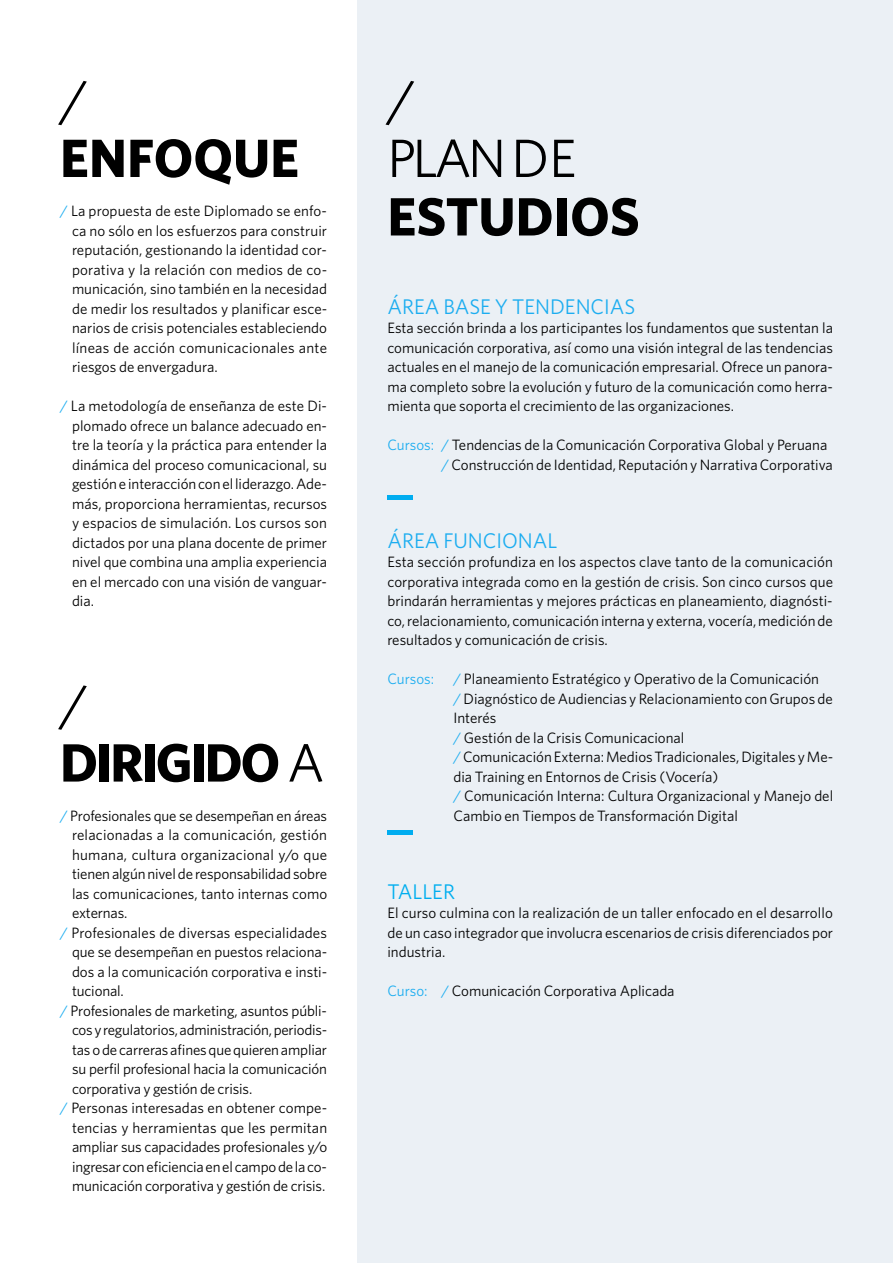
<style>
.page{position:relative;width:893px;height:1263px;background:#fff}
.page>*{position:absolute;margin:0;border:0;box-sizing:border-box;transform-origin:0 0}
.t1{font:700 54px "Whitney";color:#000}
.t2{font:700 54px/58.5px "Whitney";letter-spacing:-.04em;color:#000}
.t3{font:54px/58.5px "Whitney";letter-spacing:-.065em;color:#000}
.t4{font:21.15px "Whitney";color:#1cadf0}
.t5{font:21.15px "Whitney";color:#00aeef}
.t6{font:15px/19.5px "Whitney";color:#000;text-align:justify}
.t7{font:15px "Whitney";color:#1cadf0}
.s1{color:#1cadf0}
.s2{font-weight:400}
</style>
<div class="page">
<div style="left:357px;top:0;width:536px;height:1263px;background:#ebf0f5"></div>
<hr style="left:387px;top:830px;width:26px;height:4px;background:#00adf0">
<hr style="left:387px;top:495px;width:26px;height:4px;background:#00adf0">
<h1 class="t3" style="left:60px;top:69px;width:29px">/</h1>
<h1 class="t1" style="left:60px;top:122px;width:241px">ENFOQUE</h1>
<p class="t6" style="left:72px;top:201px;width:257px;text-indent:-12px"><span class="s1">/</span> La propuesta de este Diplomado se enfo&shy;ca no sólo en los esfuerzos para construir reputación, gestionando la identidad cor&shy;porativa y la relación con medios de co&shy;municación, sino también en la necesidad de medir los resultados y planificar esce&shy;narios de crisis potenciales estableciendo líneas de acción comunicacionales ante riesgos de envergadura.</p>
<p class="t6" style="left:72px;top:396px;width:257px;text-indent:-12px"><span class="s1">/</span> La metodología de enseñanza de este Di&shy;plomado ofrece un balance adecuado en&shy;tre la teoría y la práctica para entender la dinámica del proceso comunicacional, su gestión e interacción con el liderazgo. Ade&shy;más, proporciona herramientas, recursos y espacios de simulación. Los cursos son dictados por una plana docente de primer nivel que combina una amplia experiencia en el mercado con una visión de vanguar&shy;dia.</p>
<h1 class="t2" style="left:60px;top:674px;width:266px"><span class="s2">/<br></span>DIRIGIDO <span class="s2">A</span></h1>
<p class="t6" style="left:60px;top:805px;width:269px"><span class="s1">/</span> Profesionales que se desempeñan en áreas</p>
<p class="t6" style="left:72px;top:825px;width:256px">relacionadas a la comunicación, gestión</p>
<p class="t6" style="left:72px;top:844px;width:257px">humana, cultura organizacional y/o que</p>
<p class="t6" style="left:72px;top:864px;width:257px">tienen algún nivel de responsabilidad sobre</p>
<p class="t6" style="left:72px;top:883px;width:257px">las comunicaciones, tanto internas como</p>
<p class="t6" style="left:72px;top:903px;width:57px">externas.</p>
<p class="t6" style="left:60px;top:922px;width:268px"><span class="s1">/</span> Profesionales de diversas especialidades</p>
<p class="t6" style="left:72px;top:942px;width:257px">que se desempeñan en puestos relaciona-</p>
<p class="t6" style="left:72px;top:961px;width:257px">dos a la comunicación corporativa e insti-</p>
<p class="t6" style="left:72px;top:981px;width:53px">tucional.</p>
<p class="t6" style="left:60px;top:1000px;width:269px"><span class="s1">/</span> Profesionales de marketing, asuntos públi-</p>
<p class="t6" style="left:72px;top:1020px;width:257px">cos y regulatorios, administración, periodis-</p>
<p class="t6" style="left:72px;top:1039px;width:257px">tas o de carreras afines que quieren ampliar</p>
<p class="t6" style="left:72px;top:1059px;width:257px">su perfil profesional hacia la comunicación</p>
<p class="t6" style="left:72px;top:1078px;width:182px">corporativa y gestión de crisis.</p>
<p class="t6" style="left:60px;top:1098px;width:269px"><span class="s1">/</span> Personas interesadas en obtener compe-</p>
<p class="t6" style="left:72px;top:1117px;width:257px">tencias y herramientas que les permitan</p>
<p class="t6" style="left:72px;top:1137px;width:257px">ampliar sus capacidades profesionales y/o</p>
<p class="t6" style="left:72px;top:1156px;width:256px">ingresar con eficiencia en el campo de la co-</p>
<p class="t6" style="left:72px;top:1176px;width:255px">municación corporativa y gestión de crisis.</p>
<h1 class="t3" style="left:387px;top:69px;width:191px">/<br>PLAN DE</h1>
<h1 class="t1" style="left:387px;top:180px;width:254px">ESTUDIOS</h1>
<h2 class="t4" style="left:387px;top:292px;width:249px">ÁREA BASE Y TENDENCIAS</h2>
<p class="t6" style="left:387px;top:318px;width:447px">Esta sección brinda a los participantes los fundamentos que sustentan la comunicación corporativa, así como una visión integral de las tendencias actuales en el manejo de la comunicación empresarial. Ofrece un panora&shy;ma completo sobre la evolución y futuro de la comunicación como herra&shy;mienta que soporta el crecimiento de las organizaciones.</p>
<p class="t6" style="left:441px;top:435px;width:393px;text-indent:-54px"><span class="s1">Cursos: /</span> Tendencias de la Comunicación Corporativa Global y Peruana <span class="s1">/</span> Construcción de Identidad, Reputación y Narrativa Corporativa</p>
<h2 class="t4" style="left:387px;top:526px;width:171px">ÁREA FUNCIONAL</h2>
<p class="t6" style="left:387px;top:552px;width:447px">Esta sección profundiza en los aspectos clave tanto de la comunicación corporativa integrada como en la gestión de crisis. Son cinco cursos que brindarán herramientas y mejores prácticas en planeamiento, diagnósti&shy;co, relacionamiento, comunicación interna y externa, vocería, medición de resultados y comunicación de crisis.</p>
<p class="t7" style="left:387px;top:669px;width:48px">Cursos:</p>
<p class="t6" style="left:453px;top:669px;width:381px;text-align:left"><span class="s1">/</span> Planeamiento Estratégico y Operativo de la Comunicación<br><span class="s1">/</span> Diagnóstico de Audiencias y Relacionamiento con Grupos de Interés<br><span class="s1">/</span> Gestión de la Crisis Comunicacional<br><span class="s1">/</span> Comunicación Externa: Medios Tradicionales, Digitales y Me&shy;dia Training en Entornos de Crisis (Vocería)<br><span class="s1">/</span> Comunicación Interna: Cultura Organizacional y Manejo del Cambio en Tiempos de Transformación Digital</p>
<h2 class="t5" style="left:387px;top:877px;width:69px">TALLER</h2>
<p class="t6" style="left:387px;top:903px;width:447px">El curso culmina con la realización de un taller enfocado en el desarrollo de un caso integrador que involucra escenarios de crisis diferenciados por industria.</p>
<p class="t6" style="left:387px;top:981px;width:289px"><span class="s1">Curso: /</span> Comunicación Corporativa Aplicada</p>
</div>
